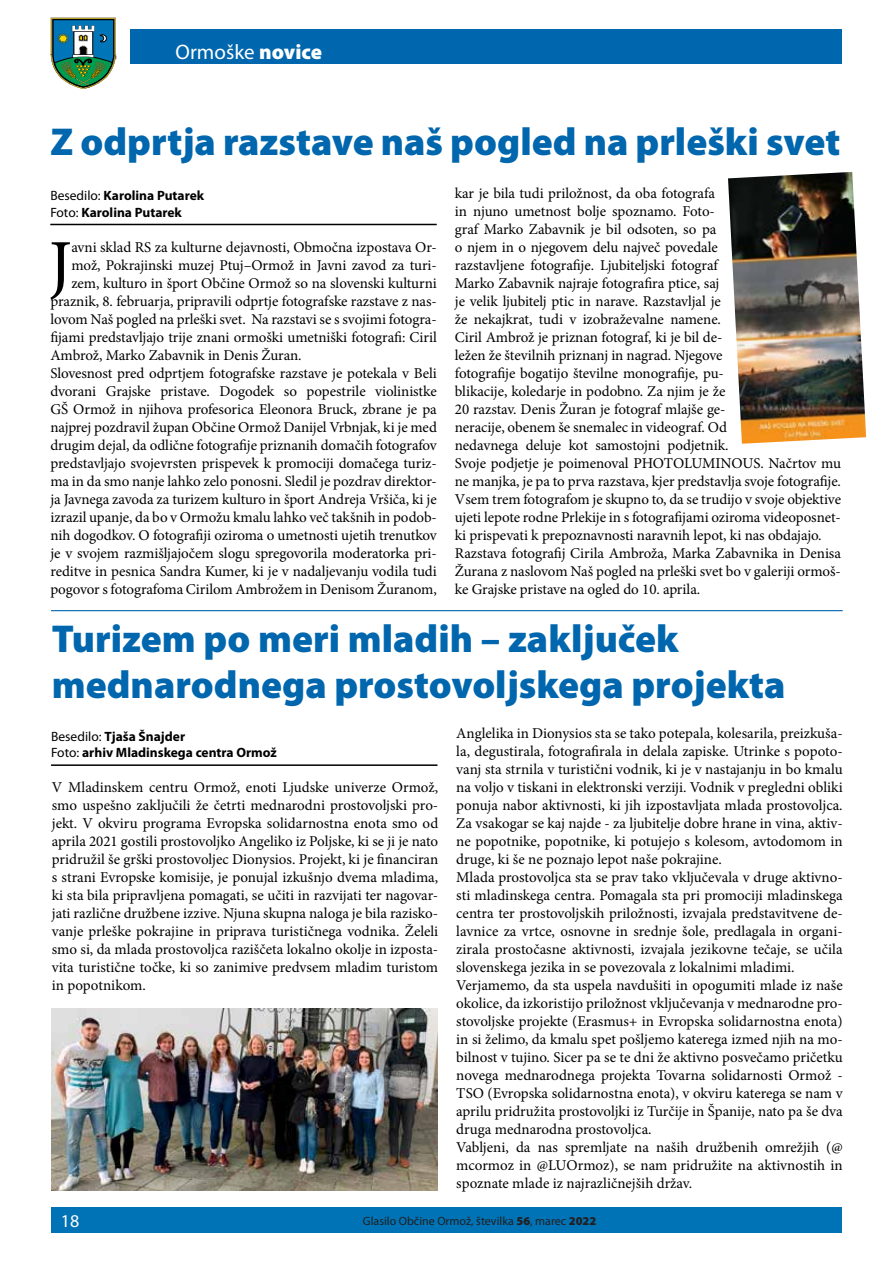
<style>
.page{position:relative;width:893px;height:1263px;background:#fff}
.page>*{position:absolute;margin:0;border:0;box-sizing:border-box;transform-origin:0 0}
.t1{font:70.35px "Minion Pro";color:#000}
.t2{font:900 39px/46.8px "Myriad Pro";color:#0066ad}
.t3{font:21px "Myriad Pro";color:#fff}
.t4{font:18px "Myriad Pro";color:#fff}
.t5{font:15px/18px "Minion Pro";letter-spacing:-.005em;color:#000}
.t6{font:700 13.5px/16.2px "Myriad Pro";color:#000}
.t7{font:12px "Myriad Pro";color:#231f20}
.s1{font-weight:900}
.s2{font-weight:400}
</style>
<div class="page">
<div style="left:131px;top:30px;width:711px;height:34px;background:#0066ad"></div>
<div style="left:51px;top:1208px;width:791px;height:25px;background:#0073b6"></div>
<img style="left:51px;top:18px;width:65px;height:71px">
<hr style="left:50px;top:224px;width:387px;height:1px;background:#000">
<hr style="left:51px;top:610px;width:792px;height:1px;background:#0066ad">
<hr style="left:51px;top:764px;width:386px;height:2px;background:#000">
<img style="left:52px;top:1009px;width:386px;height:182px">
<img style="left:728px;top:172px;width:138px;height:272px">
<h3 class="t3" style="left:176px;top:41px;width:148px">Ormoške <span class="s1">novice</span></h3>
<h2 class="t2" style="left:50px;top:119px;width:792px">Z odprtja razstave naš pogled na prleški svet</h2>
<p class="t6" style="left:50px;top:188px;width:155px"><span class="s2">Besedilo:</span> Karolina Putarek<br><span class="s2">Foto:</span> Karolina Putarek</p>
<p class="t5" style="left:455px;top:184px;width:388px">kar je bila tudi priložnost, da oba fotografa<br>in njuno umetnost bolje spoznamo. Foto-<br>graf Marko Zabavnik je bil odsoten, so pa<br>o njem in o njegovem delu največ povedale<br>razstavljene fotografije. Ljubiteljski fotograf<br>Marko Zabavnik najraje fotografira ptice, saj<br>je velik ljubitelj ptic in narave. Razstavljal je<br>že nekajkrat, tudi v izobraževalne namene.<br>Ciril Ambrož je priznan fotograf, ki je bil de-<br>ležen že številnih priznanj in nagrad. Njegove<br>fotografije bogatijo številne monografije, pu-<br>blikacije, koledarje in podobno. Za njim je že<br>20 razstav. Denis Žuran je fotograf mlajše ge-<br>neracije, obenem še snemalec in videograf. Od<br>nedavnega deluje kot samostojni podjetnik.<br>Svoje podjetje je poimenoval PHOTOLUMINOUS. Načrtov mu ne manjka, je pa to prva razstava, kjer predstavlja svoje fotografije.<br>Vsem trem fotografom je skupno to, da se trudijo v svoje objektive ujeti lepote rodne Prlekije in s fotografijami oziroma videoposnet&shy;ki prispevati k prepoznavnosti naravnih lepot, ki nas obdajajo.<br>Razstava fotografij Cirila Ambroža, Marka Zabavnika in Denisa Žurana z naslovom Naš pogled na prleški svet bo v galeriji ormoš&shy;ke Grajske pristave na ogled do 10. aprila.</p>
<h1 class="t1" style="left:49px;top:218px;width:25px">J</h1>
<p class="t5" style="left:71px;top:238px;width:367px">avni sklad RS za kulturne dejavnosti, Območna izpostava Or-</p>
<p class="t5" style="left:71px;top:256px;width:367px">mož, Pokrajinski muzej Ptuj–Ormož in Javni zavod za turi-</p>
<p class="t5" style="left:71px;top:274px;width:367px">zem, kulturo in šport Občine Ormož so na slovenski kulturni</p>
<p class="t5" style="left:50px;top:292px;width:388px">praznik, 8. februarja, pripravili odprtje fotografske razstave z nas-</p>
<p class="t5" style="left:50px;top:310px;width:388px">lovom Naš pogled na prleški svet. Na razstavi se s svojimi fotogra-</p>
<p class="t5" style="left:50px;top:328px;width:388px">fijami predstavljajo trije znani ormoški umetniški fotografi: Ciril</p>
<p class="t5" style="left:50px;top:346px;width:253px">Ambrož, Marko Zabavnik in Denis Žuran.</p>
<p class="t5" style="left:50px;top:364px;width:388px">Slovesnost pred odprtjem fotografske razstave je potekala v Beli</p>
<p class="t5" style="left:50px;top:382px;width:388px">dvorani Grajske pristave. Dogodek so popestrile violinistke</p>
<p class="t5" style="left:50px;top:400px;width:388px">GŠ Ormož in njihova profesorica Eleonora Bruck, zbrane je pa</p>
<p class="t5" style="left:50px;top:418px;width:388px">najprej pozdravil župan Občine Ormož Danijel Vrbnjak, ki je med</p>
<p class="t5" style="left:50px;top:436px;width:388px">drugim dejal, da odlične fotografije priznanih domačih fotografov</p>
<p class="t5" style="left:50px;top:454px;width:388px">predstavljajo svojevrsten prispevek k promociji domačega turiz-</p>
<p class="t5" style="left:50px;top:472px;width:388px">ma in da smo nanje lahko zelo ponosni. Sledil je pozdrav direktor-</p>
<p class="t5" style="left:50px;top:490px;width:388px">ja Javnega zavoda za turizem kulturo in šport Andreja Vršiča, ki je</p>
<p class="t5" style="left:50px;top:508px;width:388px">izrazil upanje, da bo v Ormožu kmalu lahko več takšnih in podob-</p>
<p class="t5" style="left:50px;top:526px;width:388px">nih dogodkov. O fotografiji oziroma o umetnosti ujetih trenutkov</p>
<p class="t5" style="left:50px;top:544px;width:388px">je v svojem razmišljajočem slogu spregovorila moderatorka pri-</p>
<p class="t5" style="left:50px;top:562px;width:388px">reditve in pesnica Sandra Kumer, ki je v nadaljevanju vodila tudi</p>
<p class="t5" style="left:50px;top:580px;width:388px">pogovor s fotografoma Cirilom Ambrožem in Denisom Žuranom,</p>
<h2 class="t2" style="left:52px;top:615px;width:735px">Turizem po meri mladih – zaključek mednarodnega prostovoljskega projekta</h2>
<p class="t6" style="left:51px;top:728px;width:227px"><span class="s2">Besedilo:</span> Tjaša Šnajder<br><span class="s2">Foto:</span> arhiv Mladinskega centra Ormož</p>
<p class="t5" style="left:456px;top:724px;width:388px">Anglelika in Dionysios sta se tako potepala, kolesarila, preizkuša&shy;la, degustirala, fotografirala in delala zapiske. Utrinke s popoto&shy;vanj sta strnila v turistični vodnik, ki je v nastajanju in bo kmalu na voljo v tiskani in elektronski verziji. Vodnik v pregledni obliki ponuja nabor aktivnosti, ki jih izpostavljata mlada prostovoljca.<br>Za vsakogar se kaj najde - za ljubitelje dobre hrane in vina, aktiv&shy;ne popotnike, popotnike, ki potujejo s kolesom, avtodomom in druge, ki še ne poznajo lepot naše pokrajine.<br>Mlada prostovoljca sta se prav tako vključevala v druge aktivno&shy;sti mladinskega centra. Pomagala sta pri promociji mladinskega centra ter prostovoljskih priložnosti, izvajala predstavitvene de&shy;lavnice za vrtce, osnovne in srednje šole, predlagala in organi&shy;zirala prostočasne aktivnosti, izvajala jezikovne tečaje, se učila slovenskega jezika in se povezovala z lokalnimi mladimi.<br>Verjamemo, da sta uspela navdušiti in opogumiti mlade iz naše okolice, da izkoristijo priložnost vključevanja v mednarodne pro&shy;stovoljske projekte (Erasmus+ in Evropska solidarnostna enota) in si želimo, da kmalu spet pošljemo katerega izmed njih na mo&shy;bilnost v tujino. Sicer pa se te dni že aktivno posvečamo pričetku novega mednarodnega projekta Tovarna solidarnosti Ormož - TSO (Evropska solidarnostna enota), v okviru katerega se nam v aprilu pridružita prostovoljki iz Turčije in Španije, nato pa še dva druga mednarodna prostovoljca.<br>Vabljeni, da nas spremljate na naših družbenih omrežjih (@ mcormoz in @LUOrmoz), se nam pridružite na aktivnostih in spoznate mlade iz najrazličnejših držav.</p>
<p class="t5" style="left:52px;top:778px;width:388px;text-align:justify">V Mladinskem centru Ormož, enoti Ljudske univerze Ormož, smo uspešno zaključili že četrti mednarodni prostovoljski pro&shy;jekt. V okviru programa Evropska solidarnostna enota smo od aprila 2021 gostili prostovoljko Angeliko iz Poljske, ki se ji je nato pridružil še grški prostovoljec Dionysios. Projekt, ki je financiran s strani Evropske komisije, je ponujal izkušnjo dvema mladima, ki sta bila pripravljena pomagati, se učiti in razvijati ter nagovar&shy;jati različne družbene izzive. Njuna skupna naloga je bila razisko&shy;vanje prleške pokrajine in priprava turističnega vodnika. Želeli smo si, da mlada prostovoljca raziščeta lokalno okolje in izposta&shy;vita turistične točke, ki so zanimive predvsem mladim turistom in popotnikom.</p>
<p class="t4" style="left:61px;top:1211px;width:20px">18</p>
<p class="t7" style="left:363px;top:1214px;width:235px">Glasilo Občine Ormož, številka <span class="s1">56</span>, marec <span class="s1">2022</span></p>
</div>
